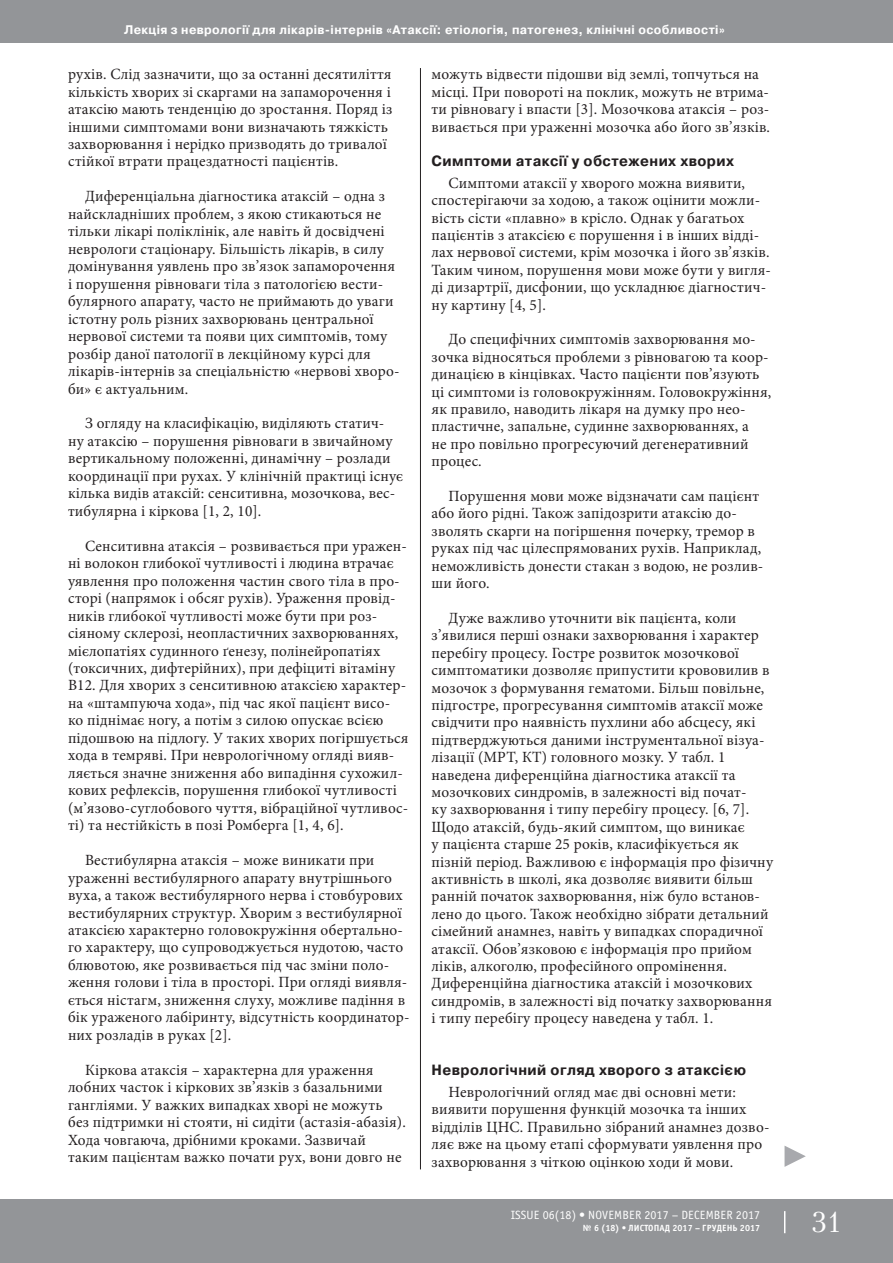
<style>
.page{position:relative;width:893px;height:1263px;background:#fff}
.page>*{position:absolute;margin:0;border:0;box-sizing:border-box;transform-origin:0 0}
.t1{font:28.5px "Petersburg C";color:#fff}
.t2{font:15.6px/17.4px "Minion Pro";letter-spacing:.01em;color:#231f20}
.t3{font:700 14.85px "Pragmatica C";letter-spacing:.03em;color:#231f20;scale:.96 1}
.t4{font:700 12.45px "Pragmatica C";letter-spacing:.03em;color:#fff;scale:.96 1}
.t5{font:12px "Officina Sans C";letter-spacing:.01em;color:#fff}
.t6{font:700 9px "Officina Sans C";letter-spacing:.01em;color:#fff}
</style>
<div class="page">
<div style="left:0;top:0;width:893px;height:43px;background:#939598"></div>
<div style="left:0;top:1199px;width:893px;height:64px;background:#939598"></div>
<svg style="left:784px;top:1211px;width:1px;height:22px"></svg>
<hr style="left:420px;top:68px;width:1px;height:1101px;background:#231f20">
<svg style="left:784px;top:1146px;width:22px;height:21px"></svg>
<p class="t4" style="left:124px;top:23px;width:627px">Лекція з неврології для лікарів-інтернів «Атаксії: етіологія, патогенез, клінічні особливості»</p>
<p class="t2" style="left:68px;top:66px;width:326px">рухів. Слід зазначити, що за останні десятиліття кількість хворих зі скаргами на запаморочення і атаксію мають тенденцію до зростання. Поряд із іншими симптомами вони визначають тяжкість захворювання і нерідко призводять до тривалої стійкої втрати працездатності пацієнтів.</p>
<p class="t2" style="left:68px;top:188px;width:333px;text-indent:17px">Диференціальна діагностика атаксій – одна з найскладніших проблем, з якою стикаються не тільки лікарі поліклінік, але навіть й досвідчені неврологи стаціонару. Більшість лікарів, в силу домінування уявлень про зв’язок запаморочення і порушення рівноваги тіла з патологією вести&shy;булярного апарату, часто не приймають до уваги істотну роль різних захворювань центральної нервової системи та появи цих симптомів, тому розбір даної патології в лекційному курсі для лікарів-інтернів за спеціальністю «нервові хворо&shy;би» є актуальним.</p>
<p class="t2" style="left:68px;top:415px;width:337px;text-indent:17px">З огляду на класифікацію, виділяють статич&shy;ну атаксію – порушення рівноваги в звичайному вертикальному положенні, динамічну – розлади координації при рухах. У клінічній практиці існує кілька видів атаксій: сенситивна, мозочкова, вес&shy;тибулярна і кіркова [1, 2, 10].</p>
<p class="t2" style="left:68px;top:537px;width:342px;text-indent:17px">Сенситивна атаксія – розвивається при уражен&shy;ні волокон глибокої чутливості і людина втрачає уявлення про положення частин свого тіла в про&shy;сторі (напрямок і обсяг рухів). Ураження провід&shy;ників глибокої чутливості може бути при роз&shy;сіяному склерозі, неопластичних захворюваннях, мієлопатіях судинного ґенезу, полінейропатіях (токсичних, дифтерійних), при дефіциті вітаміну В12. Для хворих з сенситивною атаксією характер&shy;на «штампуюча хода», під час якої пацієнт висо&shy;ко піднімає ногу, а потім з силою опускає всією підошвою на підлогу. У таких хворих погіршується хода в темряві. При неврологічному огляді вияв&shy;ляється значне зниження або випадіння сухожил&shy;кових рефлексів, порушення глибокої чутливості (м’язово-суглобового чуття, вібраційної чутливос&shy;ті) та нестійкість в позі Ромберга [1, 4, 6].</p>
<p class="t2" style="left:68px;top:851px;width:343px;text-indent:17px">Вестибулярна атаксія – може виникати при ураженні вестибулярного апарату внутрішнього вуха, а також вестибулярного нерва і стовбурових вестибулярних структур. Хворим з вестибулярної атаксією характерно головокружіння обертально&shy;го характеру, що супроводжується нудотою, часто блювотою, яке розвивається під час зміни поло&shy;ження голови і тіла в просторі. При огляді виявля&shy;ється ністагм, зниження слуху, можливе падіння в бік ураженого лабіринту, відсутність координатор&shy;них розладів в руках [2].</p>
<p class="t2" style="left:68px;top:1061px;width:339px;text-indent:17px">Кіркова атаксія – характерна для ураження лобних часток і кіркових зв’язків з базальними гангліями. У важких випадках хворі не можуть без підтримки ні стояти, ні сидіти (астазія-абазія).<br>Хода човгаюча, дрібними кроками. Зазвичай таким пацієнтам важко почати рух, вони довго не</p>
<p class="t2" style="left:432px;top:66px;width:340px">можуть відвести підошви від землі, топчуться на місці. При повороті на поклик, можуть не втрима&shy;ти рівновагу і впасти [3]. Мозочкова атаксія – роз&shy;вивається при ураженні мозочка або його зв’язків.</p>
<p class="t3" style="left:432px;top:153px;width:317px">Симптоми атаксії у обстежених хворих</p>
<p class="t2" style="left:432px;top:174px;width:341px;text-indent:17px">Симптоми атаксії у хворого можна виявити, спостерігаючи за ходою, а також оцінити можли&shy;вість сісти «плавно» в крісло. Однак у багатьох пацієнтів з атаксією є порушення і в інших відді&shy;лах нервової системи, крім мозочка і його зв’язків.<br>Таким чином, порушення мови може бути у вигля&shy;ді дизартрії, дисфонии, що ускладнює діагностич&shy;ну картину [4, 5].</p>
<p class="t2" style="left:432px;top:331px;width:341px;text-indent:17px">До специфічних симптомів захворювання мо&shy;зочка відносяться проблеми з рівновагою та коор&shy;динацією в кінцівках. Часто пацієнти пов’язують ці симптоми із головокружінням. Головокружіння, як правило, наводить лікаря на думку про нео&shy;пластичне, запальне, судинне захворюваннях, а<br>не про повільно прогресуючий дегенеративний процес.</p>
<p class="t2" style="left:432px;top:487px;width:333px;text-indent:17px">Порушення мови може відзначати сам пацієнт або його рідні. Також запідозрити атаксію до&shy;зволять скарги на погіршення почерку, тремор в руках під час цілеспрямованих рухів. Наприклад, неможливість донести стакан з водою, не розлив&shy;ши його.</p>
<p class="t2" style="left:432px;top:609px;width:343px;text-indent:17px">Дуже важливо уточнити вік пацієнта, коли з’явилися перші ознаки захворювання і характер перебігу процесу. Гостре розвиток мозочкової симптоматики дозволяє припустити крововилив в мозочок з формування гематоми. Більш повільне, підгостре, прогресування симптомів атаксії може свідчити про наявність пухлини або абсцесу, які підтверджуються даними інструментальної візуа&shy;лізації (МРТ, КТ) головного мозку. У табл. 1 наведена диференційна діагностика атаксії та мозочкових синдромів, в залежності від почат-<br>ку захворювання і типу перебігу процесу. [6, 7].<br>Щодо атаксій, будь-який симптом, що виникає<br>у пацієнта старше 25 років, класифікується як пізній період. Важливою є інформація про фізичну активність в школі, яка дозволяє виявити більш ранній початок захворювання, ніж було встанов&shy;лено до цього. Також необхідно зібрати детальний сімейний анамнез, навіть у випадках спорадичної атаксії. Обов’язковою є інформація про прийом ліків, алкоголю, професійного опромінення.<br>Диференційна діагностика атаксій і мозочкових синдромів, в залежності від початку захворювання і типу перебігу процесу наведена у табл. 1.</p>
<p class="t3" style="left:432px;top:1062px;width:329px">Неврологічний огляд хворого з атаксією</p>
<p class="t2" style="left:432px;top:1083px;width:339px;text-indent:17px">Неврологічний огляд має дві основні мети: виявити порушення функцій мозочка та інших відділів ЦНС. Правильно зібраний анамнез дозво&shy;ляє вже на цьому етапі сформувати уявлення про захворювання з чіткою оцінкою ходи й мови.</p>
<p class="t5" style="left:511px;top:1209px;width:251px">ISSUE 06(18) • NOVEMBER 2017 – DECEMBER 2017</p>
<p class="t6" style="left:583px;top:1223px;width:179px">№ 6 (18) • листопад 2017 – Грудень 2017</p>
<h1 class="t1" style="left:812px;top:1205px;width:31px">31</h1>
</div>
